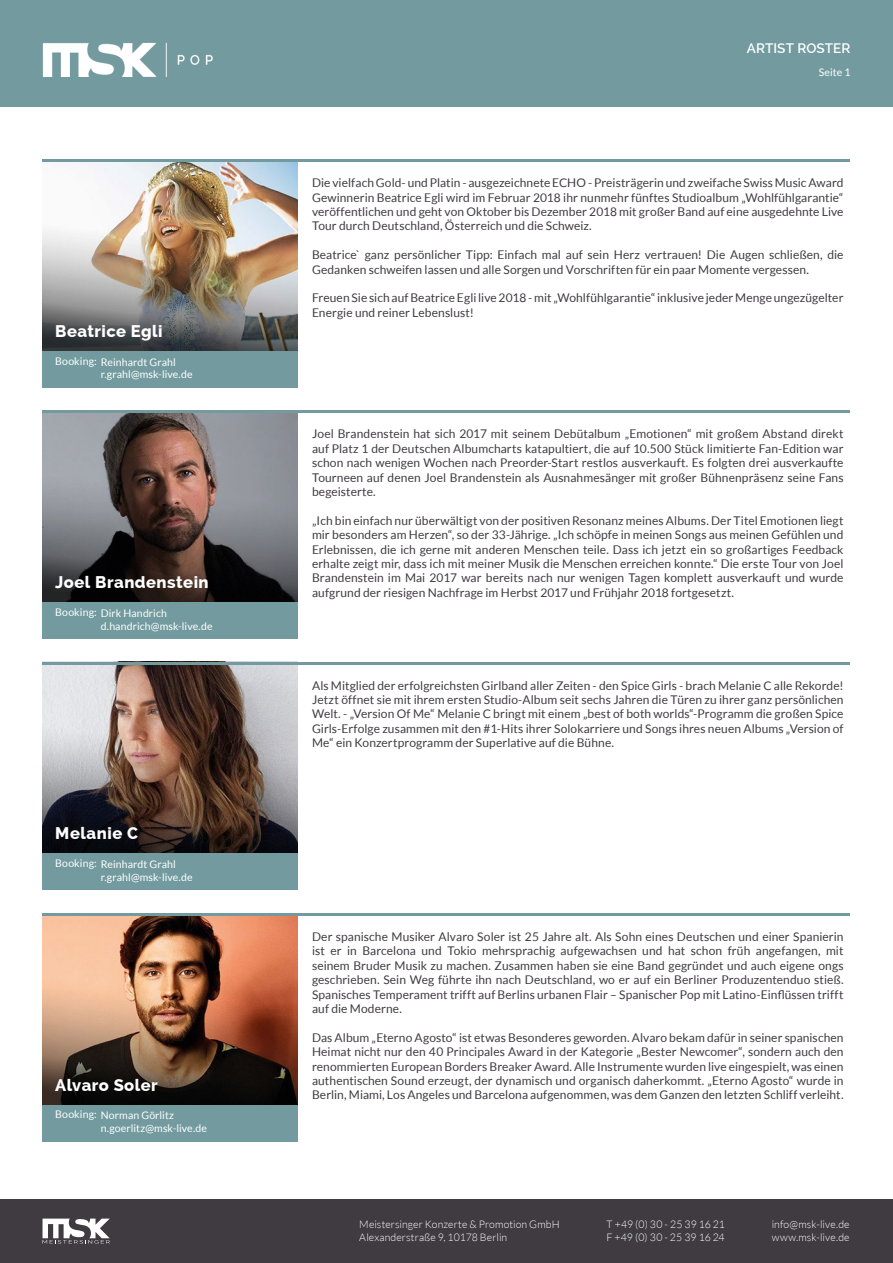
<style>
.page{position:relative;width:893px;height:1263px;background:#fff}
.page>*{position:absolute;margin:0;border:0;box-sizing:border-box;transform-origin:0 0}
.t1{font:800 16.5px "Raleway";letter-spacing:.03em;color:#fff}
.t2{font:600 13.5px "Raleway";color:#fff}
.t3{font:12px/14.4px "Lato";letter-spacing:.005em;color:#3f3b41;text-align:justify}
.t4{font:10.5px/12.6px "Lato";letter-spacing:.01em;color:#fff}
.t5{font:300 10.5px/12.6px "Lato";letter-spacing:.01em;color:#fff}
</style>
<div class="page">
<img style="left:43px;top:413px;width:255px;height:189px">
<img style="left:43px;top:162px;width:255px;height:189px">
<hr style="left:43px;top:411px;width:807px;height:2px;background:#739b9f">
<hr style="left:43px;top:159px;width:807px;height:3px;background:#739b9f">
<img style="left:43px;top:664px;width:255px;height:189px">
<hr style="left:43px;top:662px;width:807px;height:2px;background:#739b9f">
<img style="left:43px;top:915px;width:255px;height:189px">
<hr style="left:43px;top:913px;width:807px;height:2px;background:#739b9f">
<div style="left:43px;top:602px;width:255px;height:37px;background:#739b9f"></div>
<div style="left:43px;top:351px;width:255px;height:37px;background:#739b9f"></div>
<div style="left:43px;top:853px;width:255px;height:37px;background:#739b9f"></div>
<div style="left:43px;top:1104px;width:255px;height:37px;background:#739b9f"></div>
<div style="left:0;top:1199px;width:893px;height:64px;background:#3f3b41"></div>
<svg style="left:43px;top:1218px;width:67px;height:25px"></svg>
<div style="left:0;top:0;width:893px;height:106px;background:#739b9f"></div>
<img style="left:43px;top:43px;width:170px;height:33px">
<h1 class="t1" style="left:55px;top:322px;width:109px">Beatrice Egli</h1>
<p class="t4" style="left:55px;top:354px;width:43px">Booking:</p>
<p class="t4" style="left:101px;top:355px;width:93px">Reinhardt Grahl r.grahl@msk-live.de</p>
<h1 class="t1" style="left:55px;top:573px;width:155px">Joel Brandenstein</h1>
<p class="t4" style="left:55px;top:606px;width:43px">Booking:</p>
<p class="t4" style="left:101px;top:607px;width:113px">Dirk Handrich d.handrich@msk-live.de</p>
<h1 class="t1" style="left:55px;top:824px;width:84px">Melanie C</h1>
<p class="t4" style="left:55px;top:857px;width:43px">Booking:</p>
<p class="t4" style="left:101px;top:858px;width:93px">Reinhardt Grahl r.grahl@msk-live.de</p>
<h1 class="t1" style="left:55px;top:1075px;width:104px">Alvaro Soler</h1>
<p class="t4" style="left:55px;top:1108px;width:43px">Booking:</p>
<p class="t4" style="left:101px;top:1109px;width:108px">Norman Görlitz n.goerlitz@msk-live.de</p>
<p class="t2" style="left:747px;top:41px;width:105px">ARTIST ROSTER</p>
<p class="t4" style="left:819px;top:66px;width:33px">Seite 1</p>
<p class="t3" style="left:312px;top:176px;width:533px">Die vielfach Gold- und Platin - ausgezeichnete ECHO - Preisträgerin und zweifache Swiss Music Award Gewinnerin Beatrice Egli wird im Februar 2018 ihr nunmehr fünftes Studioalbum „Wohlfühlgarantie“ veröffentlichen und geht von Oktober bis Dezember 2018 mit großer Band auf eine ausgedehnte Live Tour durch Deutschland, Österreich und die Schweiz.</p>
<p class="t3" style="left:312px;top:248px;width:533px">Beatrice` ganz persönlicher Tipp: Einfach mal auf sein Herz vertrauen! Die Augen schließen, die<br>Gedanken schweifen lassen und alle Sorgen und Vorschriften für ein paar Momente vergessen.</p>
<p class="t3" style="left:312px;top:291px;width:533px">Freuen Sie sich auf Beatrice Egli live 2018 - mit „Wohlfühlgarantie“ inklusive jeder Menge ungezügelter<br>Energie und reiner Lebenslust!</p>
<p class="t3" style="left:312px;top:427px;width:533px">Joel Brandenstein hat sich 2017 mit seinem Debütalbum „Emotionen“ mit großem Abstand direkt auf Platz 1 der Deutschen Albumcharts katapultiert, die auf 10.500 Stück limitierte Fan-Edition war schon nach wenigen Wochen nach Preorder-Start restlos ausverkauft. Es folgten drei ausverkaufte Tourneen auf denen Joel Brandenstein als Ausnahmesänger mit großer Bühnenpräsenz seine Fans begeisterte.</p>
<p class="t3" style="left:312px;top:513px;width:533px">„Ich bin einfach nur überwältigt von der positiven Resonanz meines Albums. Der Titel Emotionen liegt mir besonders am Herzen“, so der 33-Jährige. „Ich schöpfe in meinen Songs aus meinen Gefühlen und Erlebnissen, die ich gerne mit anderen Menschen teile. Dass ich jetzt ein so großartiges Feedback erhalte zeigt mir, dass ich mit meiner Musik die Menschen erreichen konnte.“ Die erste Tour von Joel Brandenstein im Mai 2017 war bereits nach nur wenigen Tagen komplett ausverkauft und wurde aufgrund der riesigen Nachfrage im Herbst 2017 und Frühjahr 2018 fortgesetzt.</p>
<p class="t3" style="left:312px;top:678px;width:533px">Als Mitglied der erfolgreichsten Girlband aller Zeiten - den Spice Girls - brach Melanie C alle Rekorde!<br>Jetzt öffnet sie mit ihrem ersten Studio-Album seit sechs Jahren die Türen zu ihrer ganz persönlichen Welt. - „Version Of Me“ Melanie C bringt mit einem „best of both worlds“-Programm die großen Spice Girls-Erfolge zusammen mit den #1-Hits ihrer Solokarriere und Songs ihres neuen Albums „Version of Me“ ein Konzertprogramm der Superlative auf die Bühne.</p>
<p class="t3" style="left:312px;top:929px;width:533px">Der spanische Musiker Alvaro Soler ist 25 Jahre alt. Als Sohn eines Deutschen und einer Spanierin ist er in Barcelona und Tokio mehrsprachig aufgewachsen und hat schon früh angefangen, mit seinem Bruder Musik zu machen. Zusammen haben sie eine Band gegründet und auch eigene ongs geschrieben. Sein Weg führte ihn nach Deutschland, wo er auf ein Berliner Produzentenduo stieß.<br>Spanisches Temperament trifft auf Berlins urbanen Flair – Spanischer Pop mit Latino-Einflüssen trifft auf die Moderne.</p>
<p class="t3" style="left:312px;top:1030px;width:533px">Das Album „Eterno Agosto“ ist etwas Besonderes geworden. Alvaro bekam dafür in seiner spanischen Heimat nicht nur den 40 Principales Award in der Kategorie „Bester Newcomer“, sondern auch den renommierten European Borders Breaker Award. Alle Instrumente wurden live eingespielt, was einen authentischen Sound erzeugt, der dynamisch und organisch daherkommt. „Eterno Agosto“ wurde in Berlin, Miami, Los Angeles und Barcelona aufgenommen, was dem Ganzen den letzten Schliff verleiht.</p>
<p class="t5" style="left:359px;top:1218px;width:202px">Meistersinger Konzerte &amp; Promotion GmbH<br>Alexanderstraße 9, 10178 Berlin</p>
<p class="t5" style="left:607px;top:1218px;width:120px">T +49 (0) 30 - 25 39 16 21<br>F +49 (0) 30 - 25 39 16 24</p>
<p class="t5" style="left:772px;top:1218px;width:79px">info@msk-live.de www.msk-live.de</p>
</div>
